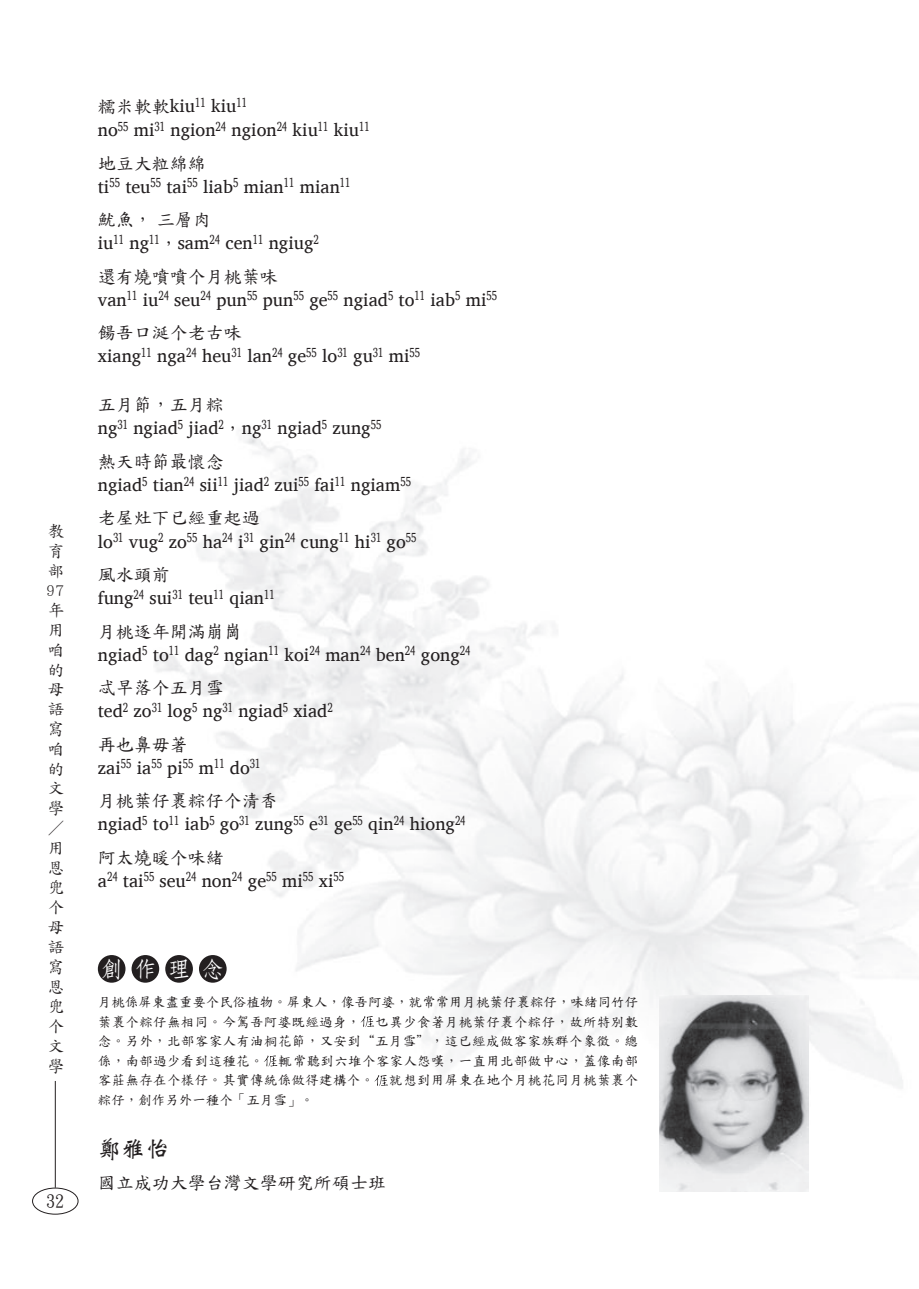
<style>
.page{position:relative;width:919px;height:1289px;background:#fff}
.page>*{position:absolute;margin:0;border:0;box-sizing:border-box;transform-origin:0 0}
.t1{font:700 24px "Wei Bei";color:#231f20}
.t2{font:700 22.5px "Nan Sung";color:#fff}
.內文{font:18px "Charis SIL";color:#231f20}
.內文-2{font:18px "DF Kai Shu SB Estd BF";color:#231f20}
.t3{font:16.5px/19.8px "DF Kai Shu Std W5";color:#231f20;text-align:justify}
.t4{font:15px "DF Kai Shu Std W5";color:#231f20;scale:.9 1}
.理念{font:13.5px/19.5px "DF Kai Shu SB Estd BF";letter-spacing:.025em;color:#231f20;text-align:justify}
.s1{font-family:"DF Kai Shu SB Estd BF"}
</style>
<div class="page">
<img style="left:32px;top:431px;width:861px;height:784px">
<hr style="left:55px;top:1080px;width:1px;height:107px;background:#231f20">
<div style="left:32px;top:1187px;width:46px;height:27px;border:1px solid #231f20;border-radius:50%"></div>
<img style="left:659px;top:995px;width:149px;height:196px">
<div style="left:98px;top:955px;width:27px;height:27px;background:#231f20;border-radius:50%"></div>
<div style="left:131px;top:955px;width:28px;height:27px;background:#231f20;border-radius:50%"></div>
<div style="left:165px;top:955px;width:28px;height:27px;background:#231f20;border-radius:50%"></div>
<div style="left:199px;top:955px;width:27px;height:27px;background:#231f20;border-radius:50%"></div>
<svg style="left:360px;top:1015px;width:14px;height:12px"></svg>
<svg style="left:264px;top:1055px;width:13px;height:11px"></svg>
<svg style="left:374px;top:1074px;width:14px;height:12px"></svg>
<p class="t3" style="left:48px;top:521px;width:18px">教育部</p>
<p class="t4" style="left:44px;top:582px;width:27px">９７</p>
<p class="t3" style="left:48px;top:600px;width:17px;text-align:left">年用咱的母語寫咱的文學／用恩兜个母語寫恩兜个文學</p>
<p class="內文-2" style="left:46px;top:1192px;width:20px">32</p>
<p class="內文" style="left:98px;top:95px;width:151px"><span class="s1">糯米軟軟</span>kiu<sup>11</sup> kiu<sup>11</sup></p>
<p class="內文" style="left:98px;top:119px;width:273px">no<sup>55</sup> mi<sup>31</sup> ngion<sup>24</sup> ngion<sup>24</sup> kiu<sup>11</sup> kiu<sup>11</sup></p>
<p class="內文-2" style="left:98px;top:154px;width:109px">地豆大粒綿綿</p>
<p class="內文" style="left:98px;top:176px;width:254px">ti<sup>55</sup> teu<sup>55</sup> tai<sup>55</sup> liab<sup>5</sup> mian<sup>11</sup> mian<sup>11</sup></p>
<p class="內文-2" style="left:98px;top:211px;width:115px">魷魚，三層肉</p>
<p class="內文" style="left:98px;top:232px;width:222px">iu<sup>11</sup> ng<sup>11</sup><span class="s1">，</span>sam<sup>24</sup> cen<sup>11</sup> ngiug<sup>2</sup></p>
<p class="內文-2" style="left:98px;top:267px;width:192px">還有燒噴噴个月桃葉味</p>
<p class="內文" style="left:98px;top:289px;width:401px">van<sup>11</sup> iu<sup>24</sup> seu<sup>24</sup> pun<sup>55</sup> pun<sup>55</sup> ge<sup>55</sup> ngiad<sup>5</sup> to<sup>11</sup> iab<sup>5</sup> mi<sup>55</sup></p>
<p class="內文-2" style="left:98px;top:324px;width:156px">餳吾口涎个老古味</p>
<p class="內文" style="left:98px;top:345px;width:324px">xiang<sup>11</sup> nga<sup>24</sup> heu<sup>31</sup> lan<sup>24</sup> ge<sup>55</sup> lo<sup>31</sup> gu<sup>31</sup> mi<sup>55</sup></p>
<p class="內文-2" style="left:98px;top:396px;width:128px">五月節，五月粽</p>
<p class="內文" style="left:98px;top:417px;width:285px">ng<sup>31</sup> ngiad<sup>5</sup> jiad<sup>2</sup><span class="s1">，</span>ng<sup>31</sup> ngiad<sup>5</sup> zung<sup>55</sup></p>
<p class="內文-2" style="left:98px;top:452px;width:128px">熱天時節最懷念</p>
<p class="內文" style="left:98px;top:474px;width:315px">ngiad<sup>5</sup> tian<sup>24</sup> sii<sup>11</sup> jiad<sup>2</sup> zui<sup>55</sup> fai<sup>11</sup> ngiam<sup>55</sup></p>
<p class="內文-2" style="left:98px;top:509px;width:164px">老屋灶下已經重起過</p>
<p class="內文" style="left:98px;top:530px;width:320px">lo<sup>31</sup> vug<sup>2</sup> zo<sup>55</sup> ha<sup>24</sup> i<sup>31</sup> gin<sup>24</sup> cung<sup>11</sup> hi<sup>31</sup> go<sup>55</sup></p>
<p class="內文-2" style="left:98px;top:565px;width:73px">風水頭前</p>
<p class="內文" style="left:98px;top:587px;width:178px">fung<sup>24</sup> sui<sup>31</sup> teu<sup>11</sup> qian<sup>11</sup></p>
<p class="內文-2" style="left:98px;top:622px;width:146px">月桃逐年開滿崩崗</p>
<p class="內文" style="left:98px;top:644px;width:374px">ngiad<sup>5</sup> to<sup>11</sup> dag<sup>2</sup> ngian<sup>11</sup> koi<sup>24</sup> man<sup>24</sup> ben<sup>24</sup> gong<sup>24</sup></p>
<p class="內文-2" style="left:98px;top:678px;width:128px">忒早落个五月雪</p>
<p class="內文" style="left:98px;top:700px;width:236px">ted<sup>2</sup> zo<sup>31</sup> log<sup>5</sup> ng<sup>31</sup> ngiad<sup>5</sup> xiad<sup>2</sup></p>
<p class="內文-2" style="left:98px;top:735px;width:91px">再也鼻毋著</p>
<p class="內文" style="left:98px;top:757px;width:164px">zai<sup>55</sup> ia<sup>55</sup> pi<sup>55</sup> m<sup>11</sup> do<sup>31</sup></p>
<p class="內文-2" style="left:98px;top:791px;width:182px">月桃葉仔裹粽仔个清香</p>
<p class="內文" style="left:98px;top:813px;width:369px">ngiad<sup>5</sup> to<sup>11</sup> iab<sup>5</sup> go<sup>31</sup> zung<sup>55</sup> e<sup>31</sup> ge<sup>55</sup> qin<sup>24</sup> hiong<sup>24</sup></p>
<p class="內文-2" style="left:98px;top:848px;width:128px">阿太燒暖个味緒</p>
<p class="內文" style="left:98px;top:870px;width:248px">a<sup>24</sup> tai<sup>55</sup> seu<sup>24</sup> non<sup>24</sup> ge<sup>55</sup> mi<sup>55</sup> xi<sup>55</sup></p>
<p class="t2" style="left:101px;top:957px;width:125px">創 作 理 念</p>
<p class="理念" style="left:98px;top:992px;width:542px">月桃係屏東盡重要个民俗植物。屏東人，像吾阿婆，就常常用月桃葉仔裹粽仔，味緒同竹仔葉裹个粽仔無相同。今駕吾阿婆既經過身， 乜異少食著月桃葉仔裹个粽仔，故所特別數念。另外，北部客家人有油桐花節，又安到“五月雪”，這已經成做客家族群个象徵。總係，南部過少看到這種花。 輒常聽到六堆个客家人怨嘆，一直用北部做中心，蓋像南部客莊無存在个樣仔。其實傳統係做得建構个。 就想到用屏東在地个月桃花同月桃葉裹个粽仔，創作另外一種个「五月雪」。</p>
<p class="t1" style="left:98px;top:1136px;width:73px">鄭雅怡</p>
<p class="內文-2" style="left:98px;top:1173px;width:289px">國立成功大學台灣文學研究所碩士班</p>
</div>
